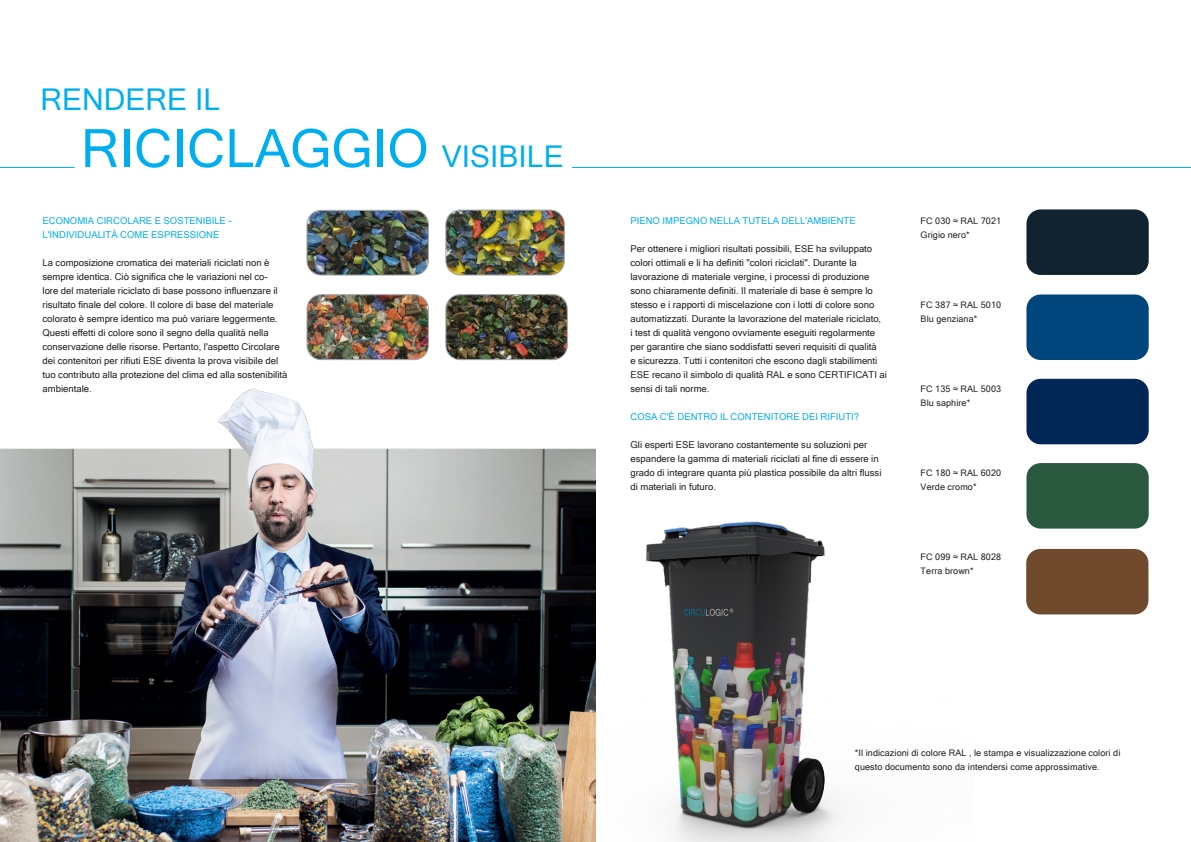
<style>
.page{position:relative;width:1191px;height:842px;background:#fff}
.page>*{position:absolute;margin:0;border:0;box-sizing:border-box;transform-origin:0 0}
.Fließtext_10_16{font:53px "Microsoft Sans Serif";color:#00aeef}
.Fließtext_10_16-2{font:30px "Microsoft Sans Serif";color:#00aeef}
.Fließtext_10_16-3{font:9.5px/14px "Microsoft Sans Serif";color:#231f20}
.Fließtext_10_16-4{font:9.5px/14px "Microsoft Sans Serif";color:#00aeef}
.Zwischenüberschrifte{font:9px/14px "Microsoft Sans Serif";letter-spacing:.01em;color:#231f20}
</style>
<div class="page">
<hr style="left:572px;top:167px;width:619px;height:1px;background:#00aeef">
<img style="left:447px;top:295px;width:120px;height:65px">
<div style="left:445px;top:294px;width:122px;height:66px;border:1px solid #a3a7a9;border-radius:14px"></div>
<img style="left:447px;top:210px;width:117px;height:65px">
<div style="left:445px;top:210px;width:119px;height:65px;border:1px solid #a3a7a9;border-radius:14px"></div>
<img style="left:307px;top:295px;width:121px;height:65px">
<div style="left:307px;top:294px;width:122px;height:66px;border:1px solid #a3a7a9;border-radius:14px"></div>
<img style="left:307px;top:210px;width:121px;height:65px">
<div style="left:307px;top:210px;width:122px;height:65px;border:1px solid #a3a7a9;border-radius:14px"></div>
<hr style="left:0;top:167px;width:75px;height:1px;background:#00aeef">
<img style="left:0;top:388px;width:595px;height:454px">
<img style="left:542px;top:505px;width:301px;height:337px">
<div style="left:1026px;top:209px;width:122px;height:66px;background:#10232e;border-radius:14px"></div>
<div style="left:1026px;top:294px;width:122px;height:66px;background:#00467c;border-radius:14px"></div>
<div style="left:1026px;top:379px;width:122px;height:65px;background:#002756;border-radius:14px"></div>
<div style="left:1026px;top:463px;width:122px;height:66px;background:#2a593f;border-radius:14px"></div>
<div style="left:1026px;top:549px;width:122px;height:65px;background:#6f4a2d;border-radius:14px"></div>
<p class="Fließtext_10_16-2" style="left:40px;top:80px;width:181px">RENDERE IL</p>
<p class="Fließtext_10_16" style="left:81px;top:114px;width:349px">RICICLAGGIO</p>
<p class="Fließtext_10_16-2" style="left:442px;top:137px;width:123px">VISIBILE</p>
<p class="Fließtext_10_16-4" style="left:43px;top:214px;width:191px">ECONOMIA CIRCOLARE E SOSTENIBILE -<br>L'INDIVIDUALITÀ COME ESPRESSIONE</p>
<p class="Fließtext_10_16-3" style="left:43px;top:256px;width:246px">La composizione cromatica dei materiali riciclati non è sempre identica. Ciò significa che le variazioni nel co-<br>lore del materiale riciclato di base possono influenzare il risultato finale del colore. Il colore di base del materiale colorato è sempre identico ma può variare leggermente.<br>Questi effetti di colore sono il segno della qualità nella conservazione delle risorse. Pertanto, l'aspetto Circolare dei contenitori per rifiuti ESE diventa la prova visibile del tuo contributo alla protezione del clima ed alla sostenibilità ambientale.</p>
<p class="Fließtext_10_16-4" style="left:630px;top:214px;width:227px">PIENO IMPEGNO NELLA TUTELA DELL'AMBIENTE</p>
<p class="Fließtext_10_16-3" style="left:630px;top:242px;width:258px">Per ottenere i migliori risultati possibili, ESE ha sviluppato colori ottimali e li ha definiti "colori riciclati". Durante la lavorazione di materiale vergine, i processi di produzione sono chiaramente definiti. Il materiale di base è sempre lo stesso e i rapporti di miscelazione con i lotti di colore sono automatizzati. Durante la lavorazione del materiale riciclato,<br>i test di qualità vengono ovviamente eseguiti regolarmente per garantire che siano soddisfatti severi requisiti di qualità<br>e sicurezza. Tutti i contenitori che escono dagli stabilimenti ESE recano il simbolo di qualità RAL e sono CERTIFICATI ai sensi di tali norme.</p>
<p class="Fließtext_10_16-4" style="left:630px;top:410px;width:230px">COSA C'È DENTRO IL CONTENITORE DEI RIFIUTI?</p>
<p class="Fließtext_10_16-3" style="left:630px;top:438px;width:252px">Gli esperti ESE lavorano costantemente su soluzioni per espandere la gamma di materiali riciclati al fine di essere in grado di integrare quanta più plastica possibile da altri flussi di materiali in futuro.</p>
<p class="Zwischenüberschrifte" style="left:920px;top:214px;width:82px">FC 030 ≈ RAL 7021</p>
<p class="Zwischenüberschrifte" style="left:920px;top:228px;width:51px">Grigio nero*</p>
<p class="Zwischenüberschrifte" style="left:920px;top:298px;width:82px">FC 387 ≈ RAL 5010</p>
<p class="Zwischenüberschrifte" style="left:920px;top:312px;width:58px">Blu genziana*</p>
<p class="Zwischenüberschrifte" style="left:920px;top:382px;width:82px">FC 135 ≈ RAL 5003</p>
<p class="Zwischenüberschrifte" style="left:920px;top:396px;width:51px">Blu saphire*</p>
<p class="Zwischenüberschrifte" style="left:920px;top:466px;width:82px">FC 180 ≈ RAL 6020</p>
<p class="Zwischenüberschrifte" style="left:920px;top:480px;width:57px">Verde cromo*</p>
<p class="Zwischenüberschrifte" style="left:920px;top:550px;width:82px">FC 099 ≈ RAL 8028</p>
<p class="Zwischenüberschrifte" style="left:920px;top:564px;width:54px">Terra brown*</p>
<p class="Zwischenüberschrifte" style="left:855px;top:746px;width:267px">*Il indicazioni di colore RAL , le stampa e visualizzazione colori di questo documento sono da intendersi come approssimative.</p>
</div>
